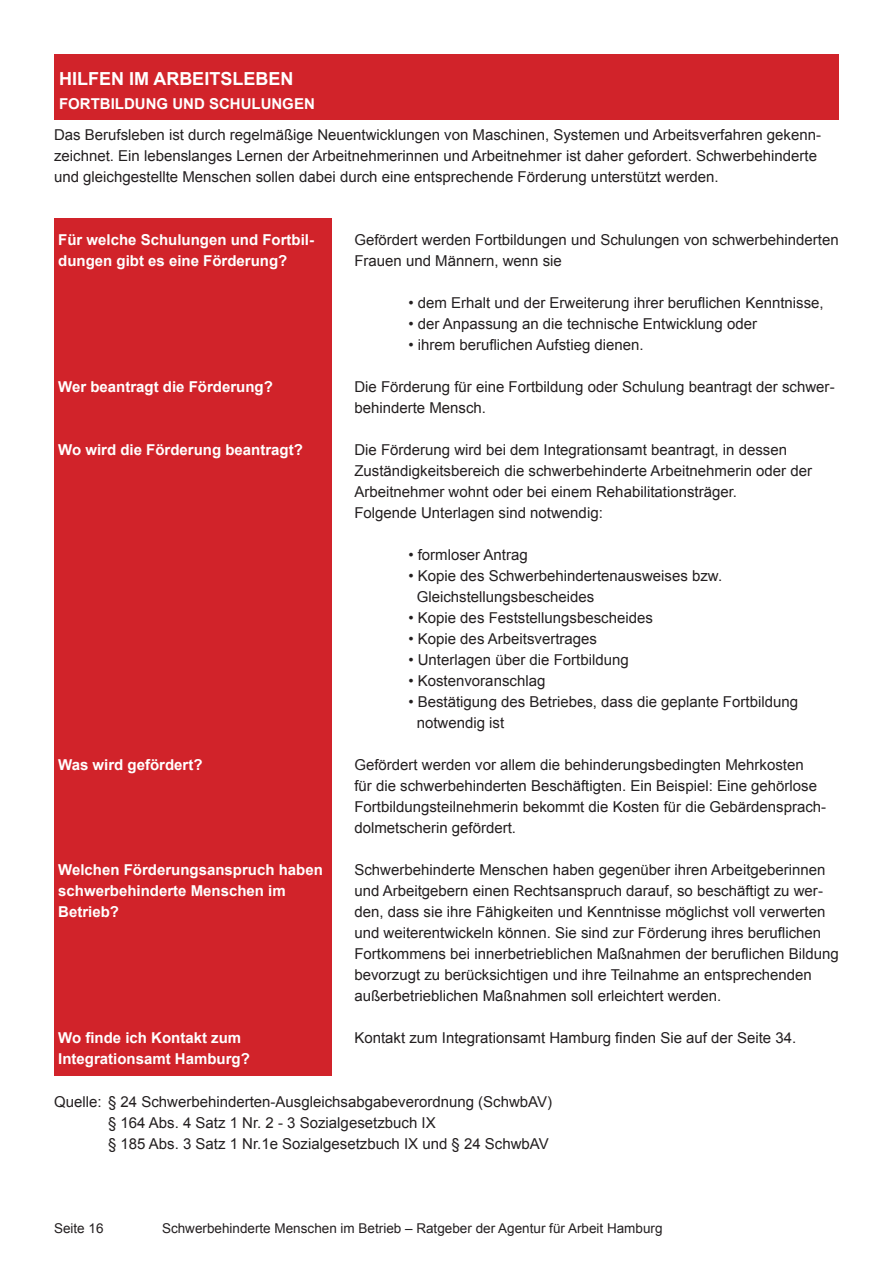
<style>
.page{position:relative;width:893px;height:1263px;background:#fff}
.page>*{position:absolute;margin:0;border:0;box-sizing:border-box;transform-origin:0 0}
.t1{font:700 18px "Arial";color:#fff}
.t2{font:15px/21px "Arial";color:#231f20}
.t3{font:700 15px "Arial";color:#fff}
.t4{font:13.5px "Arial";color:#231f20}
</style>
<div class="page">
<div style="left:54px;top:54px;width:785px;height:65px;background:#d1232a"></div>
<div style="left:54px;top:219px;width:278px;height:857px;background:#d1232a"></div>
<p class="t1" style="left:59px;top:66px;width:236px">HILFEN IM ARBEITSLEBEN</p>
<p class="t3" style="left:59px;top:93px;width:257px">FORTBILDUNG UND SCHULUNGEN</p>
<p class="t2" style="left:54px;top:124px;width:769px">Das Berufsleben ist durch regelmäßige Neuentwicklungen von Maschinen, Systemen und Arbeitsverfahren gekenn&shy;zeichnet. Ein lebenslanges Lernen der Arbeitnehmerinnen und Arbeitnehmer ist daher gefordert. Schwerbehinderte und gleichgestellte Menschen sollen dabei durch eine entsprechende Förderung unterstützt werden.</p>
<p class="t3" style="left:58px;top:230px;width:257px">Für welche Schulungen und Fortbil-</p>
<p class="t3" style="left:58px;top:251px;width:231px">dungen gibt es eine Förderung?</p>
<p class="t3" style="left:58px;top:377px;width:216px">Wer beantragt die Förderung?</p>
<p class="t3" style="left:58px;top:440px;width:246px">Wo wird die Förderung beantragt?</p>
<p class="t3" style="left:58px;top:755px;width:146px">Was wird gefördert?</p>
<p class="t3" style="left:58px;top:860px;width:266px">Welchen Förderungsanspruch haben</p>
<p class="t3" style="left:58px;top:881px;width:229px">schwerbehinderte Menschen im</p>
<p class="t3" style="left:58px;top:902px;width:62px">Betrieb?</p>
<p class="t3" style="left:58px;top:1028px;width:185px">Wo finde ich Kontakt zum</p>
<p class="t3" style="left:58px;top:1049px;width:193px">Integrationsamt Hamburg?</p>
<p class="t2" style="left:354px;top:230px;width:486px">Gefördert werden Fortbildungen und Schulungen von schwerbehinderten<br>Frauen und Männern, wenn sie</p>
<p class="t2" style="left:408px;top:293px;width:417px">• dem Erhalt und der Erweiterung ihrer beruflichen Kenntnisse,</p>
<p class="t2" style="left:408px;top:314px;width:350px">• der Anpassung an die technische Entwicklung oder</p>
<p class="t2" style="left:408px;top:335px;width:237px">• ihrem beruflichen Aufstieg dienen.</p>
<p class="t2" style="left:354px;top:377px;width:482px">Die Förderung für eine Fortbildung oder Schulung beantragt der schwer&shy;behinderte Mensch.</p>
<p class="t2" style="left:354px;top:440px;width:459px">Die Förderung wird bei dem Integrationsamt beantragt, in dessen<br>Zuständigkeitsbereich die schwerbehinderte Arbeitnehmerin oder der<br>Arbeitnehmer wohnt oder bei einem Rehabilitationsträger.</p>
<p class="t2" style="left:354px;top:503px;width:250px">Folgende Unterlagen sind notwendig:</p>
<p class="t2" style="left:408px;top:545px;width:121px">• formloser Antrag</p>
<p class="t2" style="left:408px;top:566px;width:315px">• Kopie des Schwerbehindertenausweises bzw.</p>
<p class="t2" style="left:417px;top:587px;width:179px">Gleichstellungsbescheides</p>
<p class="t2" style="left:408px;top:608px;width:246px">• Kopie des Feststellungsbescheides</p>
<p class="t2" style="left:408px;top:629px;width:190px">• Kopie des Arbeitsvertrages</p>
<p class="t2" style="left:408px;top:650px;width:222px">• Unterlagen über die Fortbildung</p>
<p class="t2" style="left:408px;top:671px;width:138px">• Kostenvoranschlag</p>
<p class="t2" style="left:408px;top:692px;width:391px">• Bestätigung des Betriebes, dass die geplante Fortbildung</p>
<p class="t2" style="left:417px;top:713px;width:89px">notwendig ist</p>
<p class="t2" style="left:354px;top:755px;width:473px">Gefördert werden vor allem die behinderungsbedingten Mehrkosten<br>für die schwerbehinderten Beschäftigten. Ein Beispiel: Eine gehörlose Fortbildungsteilnehmerin bekommt die Kosten für die Gebärdensprach&shy;dolmetscherin gefördert.</p>
<p class="t2" style="left:354px;top:860px;width:486px">Schwerbehinderte Menschen haben gegenüber ihren Arbeitgeberinnen und Arbeitgebern einen Rechtsanspruch darauf, so beschäftigt zu wer&shy;den, dass sie ihre Fähigkeiten und Kenntnisse möglichst voll verwerten und weiterentwickeln können. Sie sind zur Förderung ihres beruflichen Fortkommens bei innerbetrieblichen Maßnahmen der beruflichen Bildung bevorzugt zu berücksichtigen und ihre Teilnahme an entsprechenden außerbetrieblichen Maßnahmen soll erleichtert werden.</p>
<p class="t2" style="left:354px;top:1028px;width:443px">Kontakt zum Integrationsamt Hamburg finden Sie auf der Seite 34.</p>
<p class="t2" style="left:54px;top:1091px;width:500px">Quelle: § 24 Schwerbehinderten-Ausgleichsabgabeverordnung (SchwbAV)</p>
<p class="t2" style="left:108px;top:1112px;width:329px">§ 164 Abs. 4 Satz 1 Nr. 2 - 3 Sozialgesetzbuch IX</p>
<p class="t2" style="left:108px;top:1133px;width:442px">§ 185 Abs. 3 Satz 1 Nr.1e Sozialgesetzbuch IX und § 24 SchwbAV</p>
<p class="t4" style="left:54px;top:1219px;width:51px">Seite 16</p>
<p class="t4" style="left:162px;top:1219px;width:502px">Schwerbehinderte Menschen im Betrieb – Ratgeber der Agentur für Arbeit Hamburg</p>
</div>
